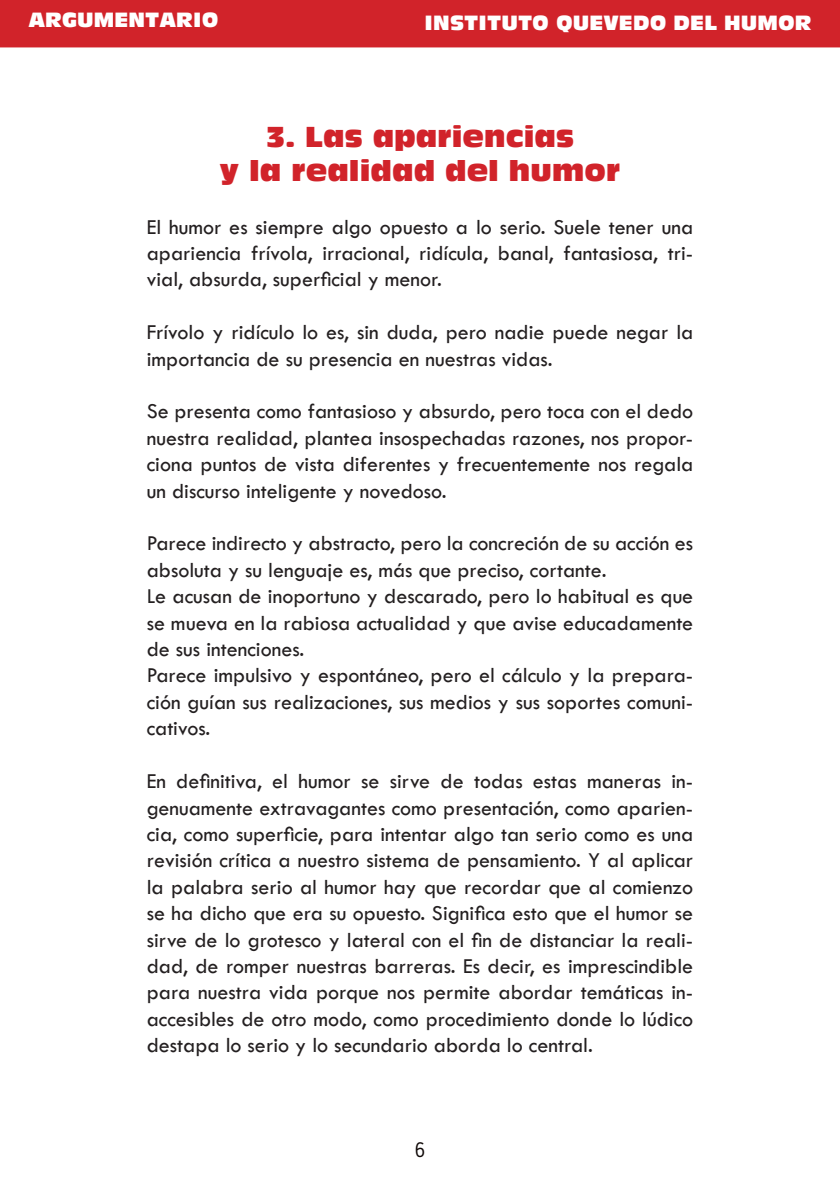
<style>
.page{position:relative;width:840px;height:1191px;background:#fff}
.page>*{position:absolute;margin:0;border:0;box-sizing:border-box;transform-origin:0 0}
.Titulos{font:28px "Antique Olive Compact";color:#d1232a}
.t1{font:22px/26.4px "Tw Cen";color:#231f20;text-align:justify}
.t2{font:22px "Orator Std";color:#0f0807}
.t3{font:20px "Antique Olive Compact";color:#fff}
</style>
<div class="page">
<div style="left:0;top:0;width:839px;height:47px;background:#d1232a"></div>
<p class="t3" style="left:28px;top:8px;width:191px">ARGUMENTARIO</p>
<p class="t3" style="left:424px;top:11px;width:388px">INSTITUTO QUEVEDO DEL HUMOR</p>
<p class="Titulos" style="left:266px;top:120px;width:310px">3. Las apariencias</p>
<p class="Titulos" style="left:219px;top:153px;width:402px">y la realidad del humor</p>
<p class="t1" style="left:147px;top:213px;width:547px">El humor es siempre algo opuesto a lo serio. Suele tener una apariencia frívola, irracional, ridícula, banal, fantasiosa, tri&shy;vial, absurda, superficial y menor.</p>
<p class="t1" style="left:147px;top:319px;width:547px">Frívolo y ridículo lo es, sin duda, pero nadie puede negar la importancia de su presencia en nuestras vidas.</p>
<p class="t1" style="left:147px;top:398px;width:548px">Se presenta como fantasioso y absurdo, pero toca con el dedo nuestra realidad, plantea insospechadas razones, nos propor&shy;ciona puntos de vista diferentes y frecuentemente nos regala un discurso inteligente y novedoso.</p>
<p class="t1" style="left:147px;top:530px;width:547px">Parece indirecto y abstracto, pero la concreción de su acción es absoluta y su lenguaje es, más que preciso, cortante.</p>
<p class="t1" style="left:147px;top:583px;width:548px">Le acusan de inoportuno y descarado, pero lo habitual es que se mueva en la rabiosa actualidad y que avise educadamente de sus intenciones.</p>
<p class="t1" style="left:147px;top:662px;width:547px">Parece impulsivo y espontáneo, pero el cálculo y la prepara&shy;ción guían sus realizaciones, sus medios y sus soportes comuni&shy;cativos.</p>
<p class="t1" style="left:147px;top:768px;width:547px">En definitiva, el humor se sirve de todas estas maneras in&shy;genuamente extravagantes como presentación, como aparien&shy;cia, como superficie, para intentar algo tan serio como es una revisión crítica a nuestro sistema de pensamiento. Y al aplicar la palabra serio al humor hay que recordar que al comienzo se ha dicho que era su opuesto. Significa esto que el humor se sirve de lo grotesco y lateral con el fin de distanciar la reali&shy;dad, de romper nuestras barreras. Es decir, es imprescindible para nuestra vida porque nos permite abordar temáticas in&shy;accesibles de otro modo, como procedimiento donde lo lúdico destapa lo serio y lo secundario aborda lo central.</p>
<p class="t2" style="left:413px;top:1134px;width:15px">6</p>
</div>
